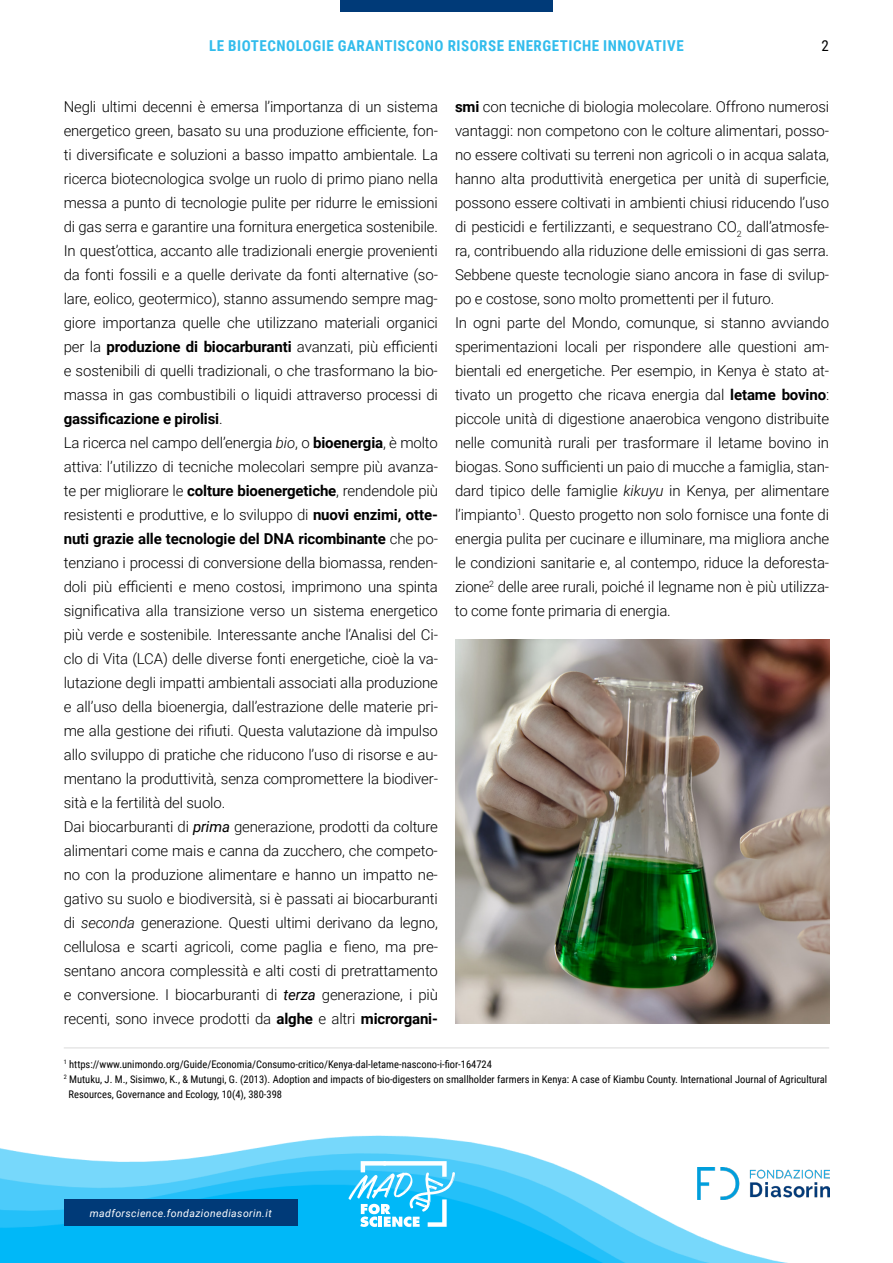
<style>
.page{position:relative;width:893px;height:1263px;background:#fff}
.page>*{position:absolute;margin:0;border:0;box-sizing:border-box;transform-origin:0 0}
.t1{font:300 15px/24px "Roboto";letter-spacing:-.01em;color:#000}
.t2{font:700 15px "Roboto Condensed";letter-spacing:.035em;color:#32bcec}
.t3{font:15px "Roboto Condensed";color:#000}
.t4{font:10.5px "Roboto Condensed";color:#000}
.t5{font:italic 10.5px "Roboto";letter-spacing:.04em;color:#fff}
.s1{font-weight:700}
.s2{font-style:italic}
.s3{font-weight:400;font-style:italic}
</style>
<div class="page">
<img style="left:0;top:1135px;width:830px;height:128px">
<svg style="left:348px;top:1161px;width:107px;height:66px"></svg>
<div style="left:64px;top:1199px;width:234px;height:27px;background:#003a78"></div>
<div style="left:340px;top:0;width:213px;height:12px;background:#003a78"></div>
<hr style="left:64px;top:1047px;width:765px;height:1px;background:#dadada">
<img style="left:697px;top:1168px;width:132px;height:31px">
<img style="left:455px;top:640px;width:374px;height:384px">
<p class="t2" style="left:209px;top:35px;width:476px">LE BIOTECNOLOGIE GARANTISCONO RISORSE ENERGETICHE INNOVATIVE</p>
<p class="t3" style="left:821px;top:35px;width:9px">2</p>
<p class="t1" style="left:64px;top:94px;width:376px">Negli ultimi decenni è emersa l’importanza di un sistema energetico green, basato su una produzione efficiente, fon&shy;ti diversificate e soluzioni a basso impatto ambientale. La ricerca biotecnologica svolge un ruolo di primo piano nella messa a punto di tecnologie pulite per ridurre le emissioni di gas serra e garantire una fornitura energetica sostenibile.<br>In quest’ottica, accanto alle tradizionali energie provenienti da fonti fossili e a quelle derivate da fonti alternative (so&shy;lare, eolico, geotermico), stanno assumendo sempre mag&shy;giore importanza quelle che utilizzano materiali organici per la <span class="s1">produzione di biocarburanti</span> avanzati, più efficienti e sostenibili di quelli tradizionali, o che trasformano la bio&shy;massa in gas combustibili o liquidi attraverso processi di <span class="s1">gassificazione e pirolisi</span>.<br>La ricerca nel campo dell’energia <span class="s2">bio</span>, o <span class="s1">bioenergia</span>, è molto attiva: l’utilizzo di tecniche molecolari sempre più avanza&shy;te per migliorare le <span class="s1">colture bioenergetiche</span>, rendendole più resistenti e produttive, e lo sviluppo di <span class="s1">nuovi enzimi, otte&shy;nuti grazie alle tecnologie del DNA ricombinante</span> che po&shy;tenziano i processi di conversione della biomassa, renden&shy;doli più efficienti e meno costosi, imprimono una spinta significativa alla transizione verso un sistema energetico più verde e sostenibile. Interessante anche l’Analisi del Ci&shy;clo di Vita (LCA) delle diverse fonti energetiche, cioè la va&shy;lutazione degli impatti ambientali associati alla produzione e all’uso della bioenergia, dall’estrazione delle materie pri&shy;me alla gestione dei rifiuti. Questa valutazione dà impulso allo sviluppo di pratiche che riducono l’uso di risorse e au&shy;mentano la produttività, senza compromettere la biodiver&shy;sità e la fertilità del suolo.<br>Dai biocarburanti di <span class="s3">prima</span> generazione, prodotti da colture alimentari come mais e canna da zucchero, che competo&shy;no con la produzione alimentare e hanno un impatto ne&shy;gativo su suolo e biodiversità, si è passati ai biocarburanti di <span class="s2">seconda</span> generazione. Questi ultimi derivano da legno, cellulosa e scarti agricoli, come paglia e fieno, ma pre&shy;sentano ancora complessità e alti costi di pretrattamento e conversione. I biocarburanti di <span class="s3">terza</span> generazione, i più recenti, sono invece prodotti da <span class="s1">alghe</span> e altri <span class="s1">microrgani-</span></p>
<p class="t1" style="left:455px;top:94px;width:376px"><span class="s1">smi</span> con tecniche di biologia molecolare. Offrono numerosi vantaggi: non competono con le colture alimentari, posso&shy;no essere coltivati su terreni non agricoli o in acqua salata, hanno alta produttività energetica per unità di superficie, possono essere coltivati in ambienti chiusi riducendo l’uso di pesticidi e fertilizzanti, e sequestrano CO<sub>2</sub> dall’atmosfe&shy;ra, contribuendo alla riduzione delle emissioni di gas serra.<br>Sebbene queste tecnologie siano ancora in fase di svilup&shy;po e costose, sono molto promettenti per il futuro.<br>In ogni parte del Mondo, comunque, si stanno avviando sperimentazioni locali per rispondere alle questioni am&shy;bientali ed energetiche. Per esempio, in Kenya è stato at&shy;tivato un progetto che ricava energia dal <span class="s1">letame bovino</span>: piccole unità di digestione anaerobica vengono distribuite nelle comunità rurali per trasformare il letame bovino in biogas. Sono sufficienti un paio di mucche a famiglia, stan&shy;dard tipico delle famiglie <span class="s2">kikuyu</span> in Kenya, per alimentare l’impianto<sup>1</sup>. Questo progetto non solo fornisce una fonte di energia pulita per cucinare e illuminare, ma migliora anche le condizioni sanitarie e, al contempo, riduce la deforesta&shy;zione<sup>2</sup> delle aree rurali, poiché il legname non è più utilizza&shy;to come fonte primaria di energia.</p>
<p class="t4" style="left:64px;top:1057px;width:430px"><sup>1</sup> https://www.unimondo.org/Guide/Economia/Consumo-critico/Kenya-dal-letame-nascono-i-fior-164724</p>
<p class="t4" style="left:64px;top:1072px;width:765px"><sup>2</sup> Mutuku, J. M., Sisimwo, K., &amp; Mutungi, G. (2013). Adoption and impacts of bio-digesters on smallholder farmers in Kenya: A case of Kiambu County. International Journal of Agricultural</p>
<p class="t4" style="left:69px;top:1087px;width:215px">Resources, Governance and Ecology, 10(4), 380-398</p>
<p class="t5" style="left:90px;top:1206px;width:183px">madforscience.fondazionediasorin.it</p>
</div>
